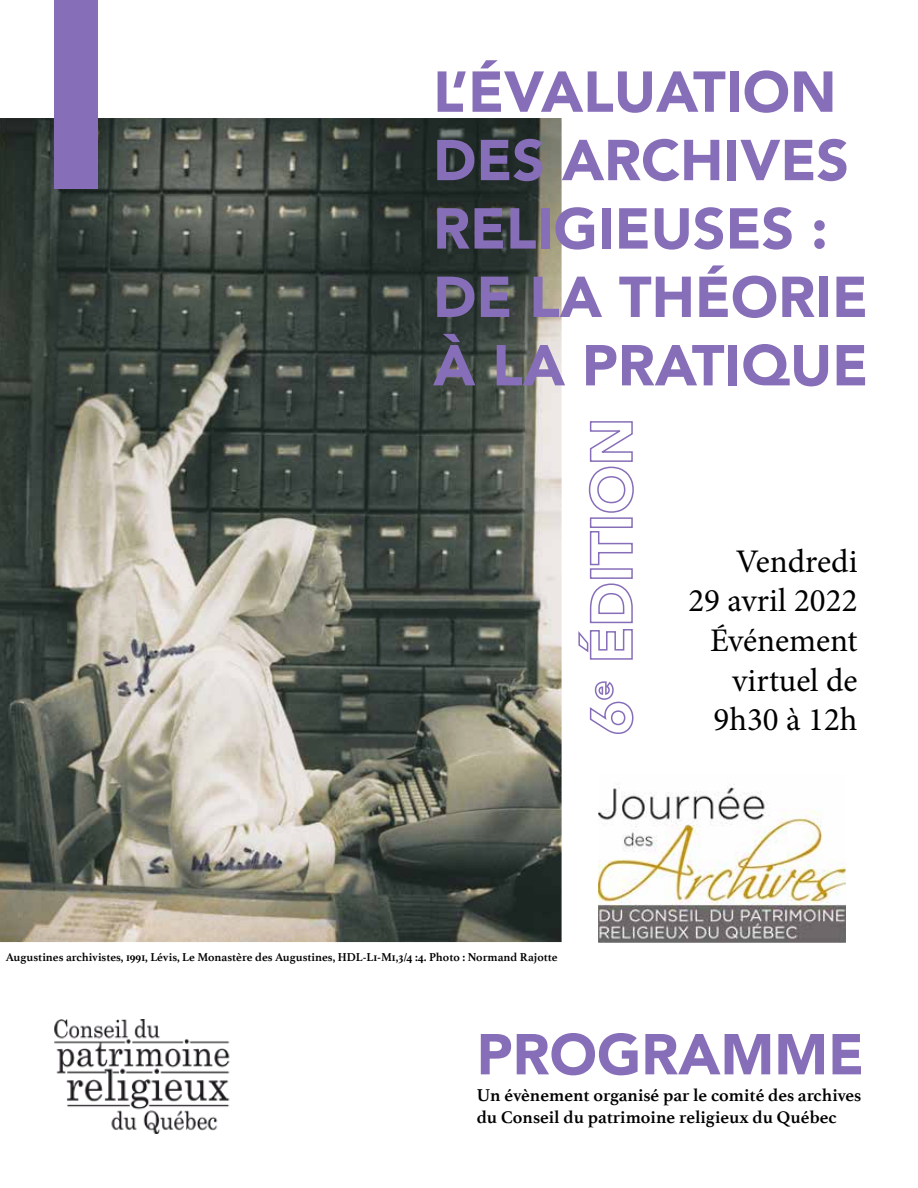
<style>
.page{position:relative;width:918px;height:1188px;background:#fff}
.page>*{position:absolute;margin:0;border:0;box-sizing:border-box;transform-origin:0 0}
.t1{font:900 57px/68.4px "Avenir";color:#876eb8}
.t2{font:33px/39.6px "Minion Pro";color:#000;text-align:right}
.t3{font:700 18px/21.6px "Athelas";color:#000}
.t4{font:700 12px "Athelas";color:#000}
</style>
<div class="page">
<img style="left:598px;top:784px;width:248px;height:158px">
<img style="left:0;top:118px;width:562px;height:824px">
<img style="left:54px;top:1019px;width:176px;height:115px">
<div style="left:54px;top:0;width:43px;height:188px;background:#876eb8"></div>
<svg style="left:589px;top:681px;width:45px;height:53px"></svg>
<svg style="left:578px;top:583px;width:55px;height:77px"></svg>
<div style="left:590px;top:568px;width:43px;height:11px;border:2px solid #876eb8"></div>
<svg style="left:589px;top:531px;width:44px;height:35px"></svg>
<div style="left:590px;top:517px;width:43px;height:11px;border:2px solid #876eb8"></div>
<svg style="left:588px;top:421px;width:46px;height:92px"></svg>
<h1 class="t1" style="left:433px;top:56px;width:436px">L’ÉVALUATION<br>DES ARCHIVES<br>RELIGIEUSES :<br>DE LA THÉORIE<br>À LA PRATIQUE</h1>
<p class="t4" style="left:6px;top:948px;width:553px">Augustines archivistes, 1991, Lévis, Le Monastère des Augustines, HDL-L1-M1,3/4 :4. Photo : Normand Rajotte</p>
<h2 class="t2" style="left:688px;top:542px;width:171px">Vendredi<br>29 avril 2022<br>Événement virtuel de<br>9h30 à 12h</h2>
<h1 class="t1" style="left:477px;top:1019px;width:389px">PROGRAMME</h1>
<h3 class="t3" style="left:477px;top:1084px;width:386px">Un évènement organisé par le comité des archives du Conseil du patrimoine religieux du Québec</h3>
</div>
